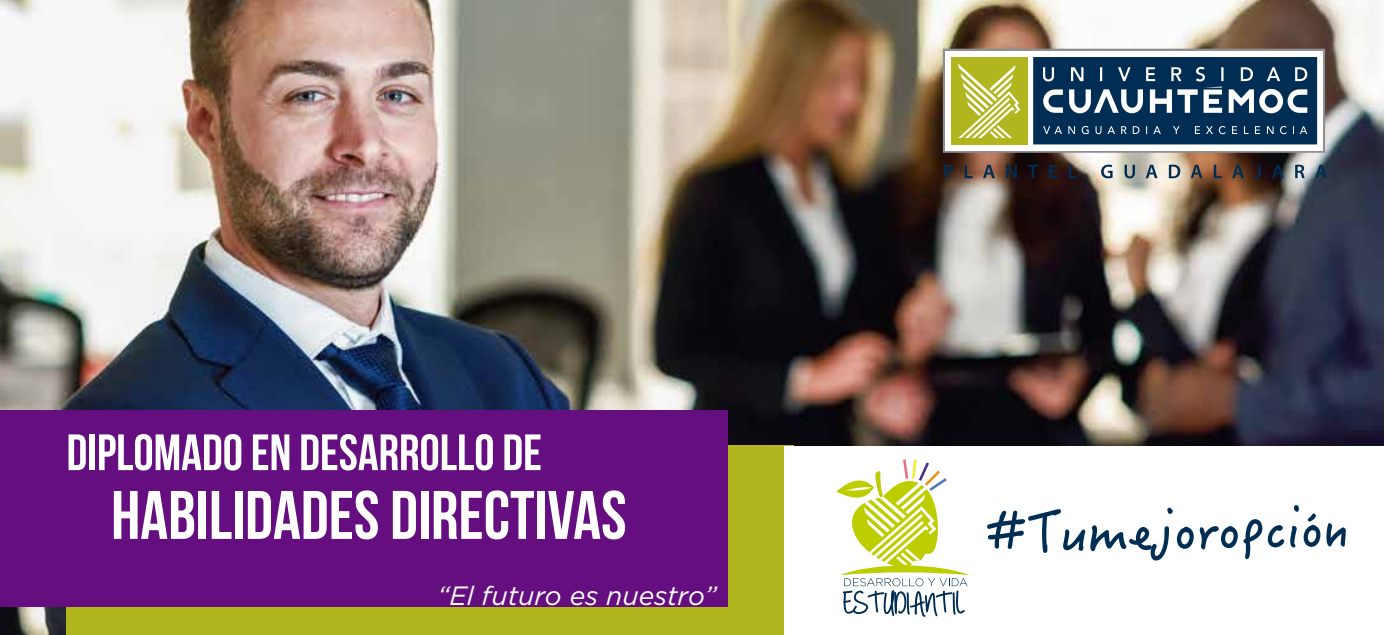
<style>
.page{position:relative;width:1386px;height:635px;background:#fff}
.page>*{position:absolute;margin:0;border:0;box-sizing:border-box;transform-origin:0 0}
.t1{font:68.42px "Bebas Neue";color:#fff}
.t2{font:50.93px "Bebas Neue";color:#fff}
.t3{font:italic 26.43px "Gotham";color:#fff}
</style>
<div class="page">
<img style="left:1px;top:0;width:1382px;height:634px">
<div style="left:67px;top:445px;width:727px;height:189px;background:#b1b61e"></div>
<div style="left:0;top:410px;width:727px;height:196px;background:#650e80"></div>
<div style="left:785px;top:446px;width:601px;height:188px;background:#fff"></div>
<svg style="left:836px;top:459px;width:133px;height:157px"></svg>
<svg style="left:987px;top:507px;width:207px;height:53px"></svg>
<svg style="left:1200px;top:519px;width:62px;height:40px"></svg>
<svg style="left:1268px;top:525px;width:16px;height:22px"></svg>
<svg style="left:1290px;top:505px;width:30px;height:42px"></svg>
<svg style="left:1326px;top:523px;width:20px;height:23px"></svg>
<svg style="left:943px;top:49px;width:382px;height:104px;fill:#8e8f90"></svg>
<div style="left:945px;top:51px;width:378px;height:99px;background:#fff"></div>
<div style="left:951px;top:57px;width:76px;height:87px;background:#b1b61e"></div>
<svg style="left:1033px;top:57px;width:284px;height:87px;background:#284e6e"></svg>
<svg style="left:958px;top:63px;width:62px;height:75px"></svg>
<svg style="left:944px;top:165px;width:9px;height:13px"></svg>
<svg style="left:965px;top:165px;width:8px;height:13px"></svg>
<svg style="left:983px;top:165px;width:12px;height:13px"></svg>
<svg style="left:1006px;top:165px;width:11px;height:13px"></svg>
<svg style="left:1028px;top:165px;width:10px;height:13px"></svg>
<svg style="left:1049px;top:165px;width:8px;height:13px"></svg>
<svg style="left:1069px;top:165px;width:8px;height:13px"></svg>
<svg style="left:1101px;top:164px;width:12px;height:14px"></svg>
<svg style="left:1125px;top:165px;width:10px;height:13px"></svg>
<svg style="left:1146px;top:165px;width:11px;height:13px"></svg>
<svg style="left:1169px;top:165px;width:11px;height:13px"></svg>
<svg style="left:1191px;top:165px;width:11px;height:13px"></svg>
<svg style="left:1214px;top:165px;width:8px;height:13px"></svg>
<svg style="left:1232px;top:165px;width:12px;height:13px"></svg>
<svg style="left:1254px;top:165px;width:7px;height:13px"></svg>
<svg style="left:1272px;top:165px;width:12px;height:13px"></svg>
<svg style="left:1295px;top:165px;width:10px;height:13px"></svg>
<svg style="left:1315px;top:165px;width:12px;height:13px"></svg>
<p class="t2" style="left:66px;top:424px;width:477px">DIPLOMADO EN DESARROLLO DE</p>
<h1 class="t1" style="left:111px;top:477px;width:517px">HABILIDADES DIRECTIVAS</h1>
<p class="t3" style="left:438px;top:578px;width:281px">“El futuro es nuestro”</p>
</div>
